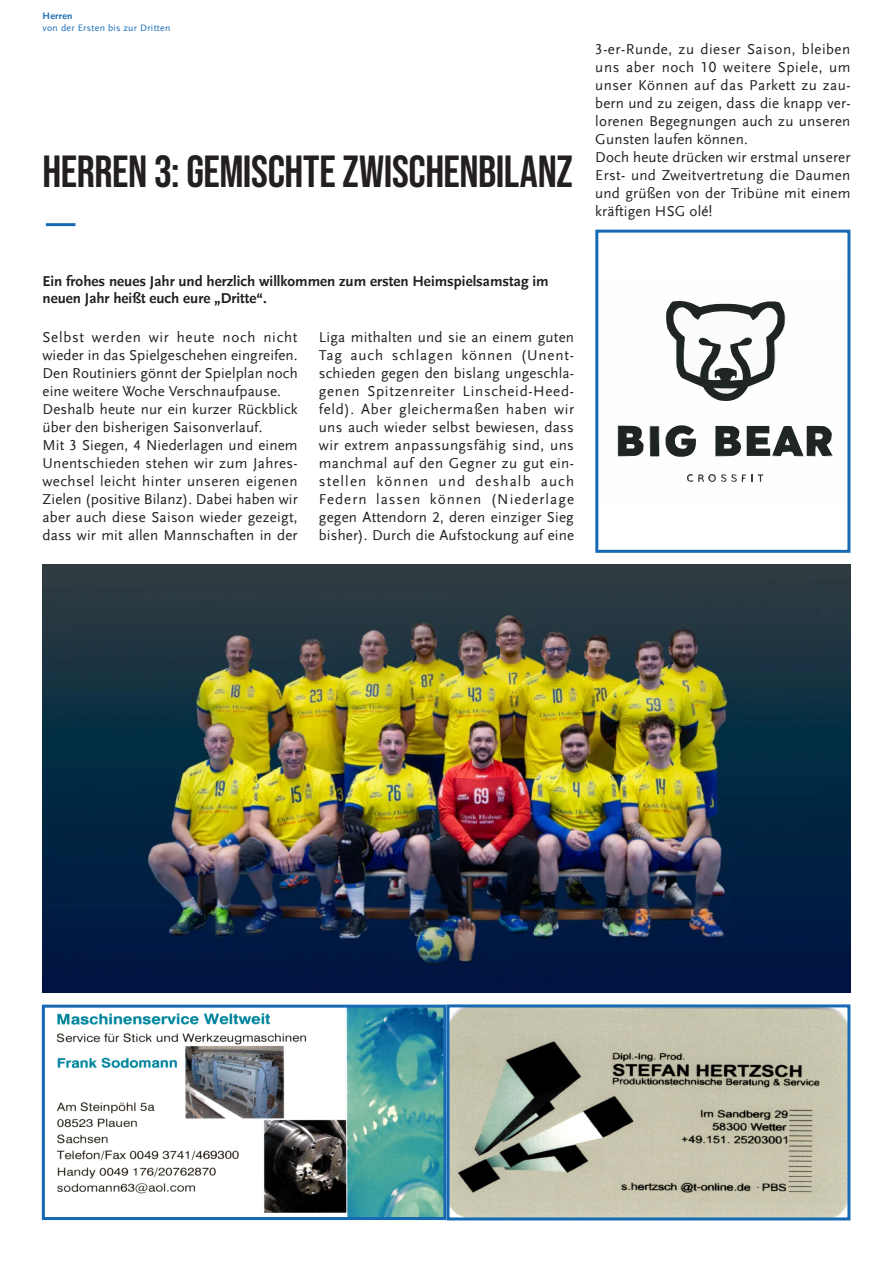
<style>
.page{position:relative;width:893px;height:1263px;background:#fff}
.page>*{position:absolute;margin:0;border:0;box-sizing:border-box;transform-origin:0 0}
.t1{font:45px "Bebas Neue";letter-spacing:-.01em;color:#231f20}
.Copy{font:15px/18px "Scala Sans Regular LF";letter-spacing:.01em;color:#231f20;text-align:justify}
.t2{font:700 15px/16.5px "Scala Sans";color:#231f20}
.t3{font:9.75px "Scala Sans Regular LF";letter-spacing:.03em;color:#166ab3}
.t4{font:700 9.75px "Scala Sans";letter-spacing:.03em;color:#166ab3}
</style>
<div class="page">
<hr style="left:46px;top:223px;width:29px;height:3px;background:#166ab3">
<img style="left:56px;top:1009px;width:386px;height:207px">
<div style="left:42px;top:1005px;width:404px;height:215px;border:3px solid #166ab3"></div>
<img style="left:450px;top:1008px;width:396px;height:208px">
<div style="left:446px;top:1004px;width:404px;height:216px;border:3px solid #166ab3"></div>
<img style="left:43px;top:565px;width:807px;height:428px">
<svg style="left:666px;top:301px;width:119px;height:100px"></svg>
<svg style="left:650px;top:426px;width:9px;height:30px"></svg>
<svg style="left:665px;top:425px;width:31px;height:32px"></svg>
<svg style="left:618px;top:425px;width:26px;height:31px"></svg>
<svg style="left:715px;top:426px;width:118px;height:30px"></svg>
<svg style="left:686px;top:474px;width:77px;height:8px"></svg>
<div style="left:595px;top:230px;width:255px;height:323px;border:3px solid #166ab3"></div>
<p class="t4" style="left:43px;top:10px;width:31px">Herren</p>
<p class="t3" style="left:43px;top:22px;width:129px">von der Ersten bis zur Dritten</p>
<p class="t1" style="left:43px;top:146px;width:532px">HERREN 3: GEMISCHTE ZWISCHENBILANZ</p>
<p class="Copy" style="left:595px;top:40px;width:257px">3-er-Runde, zu dieser Saison, bleiben uns aber noch 10 weitere Spiele, um unser Können auf das Parkett zu zau&shy;bern und zu zeigen, dass die knapp ver&shy;lorenen Begegnungen auch zu unseren Gunsten laufen können.</p>
<p class="Copy" style="left:595px;top:148px;width:257px">Doch heute drücken wir erstmal unserer Erst- und Zweitvertretung die Daumen und grüßen von der Tribüne mit einem kräftigen HSG olé!</p>
<p class="t2" style="left:43px;top:274px;width:508px">Ein frohes neues Jahr und herzlich willkommen zum ersten Heimspielsamstag im neuen Jahr heißt euch eure „Dritte“.</p>
<p class="Copy" style="left:43px;top:328px;width:257px">Selbst werden wir heute noch nicht wieder in das Spielgeschehen eingreifen.<br>Den Routiniers gönnt der Spielplan noch eine weitere Woche Verschnaufpause.</p>
<p class="Copy" style="left:43px;top:400px;width:257px">Deshalb heute nur ein kurzer Rückblick über den bisherigen Saisonverlauf.</p>
<p class="Copy" style="left:43px;top:436px;width:257px">Mit 3 Siegen, 4 Niederlagen und einem Unentschieden stehen wir zum Jahres&shy;wechsel leicht hinter unseren eigenen Zielen (positive Bilanz). Dabei haben wir aber auch diese Saison wieder gezeigt, dass wir mit allen Mannschaften in der</p>
<p class="Copy" style="left:319px;top:328px;width:257px">Liga mithalten und sie an einem guten Tag auch schlagen können (Unent&shy;schieden gegen den bislang ungeschla&shy;genen Spitzenreiter Linscheid-Heed&shy;feld). Aber gleichermaßen haben wir uns auch wieder selbst bewiesen, dass wir extrem anpassungsfähig sind, uns manchmal auf den Gegner zu gut ein&shy;stellen können und deshalb auch Federn lassen können (Niederlage gegen Attendorn 2, deren einziger Sieg bisher). Durch die Aufstockung auf eine</p>
</div>
